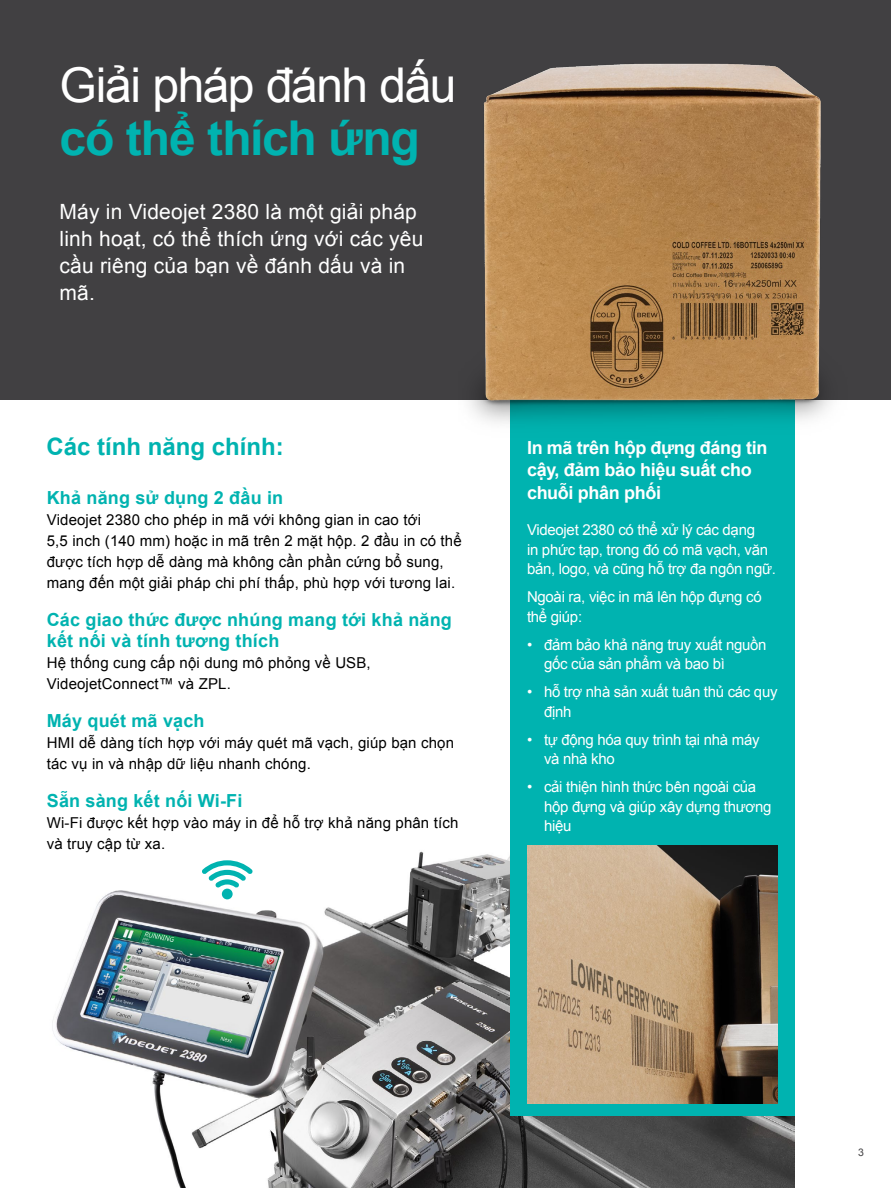
<style>
.page{position:relative;width:891px;height:1188px;background:#fff}
.page>*{position:absolute;margin:0;border:0;box-sizing:border-box;transform-origin:0 0}
.t1{font:48px "Arial";letter-spacing:-.03em;color:#fff}
.t2{font:700 48px "Arial";letter-spacing:-.025em;color:#00b3b0}
.t3{font:700 24px "Arial";color:#00b3b0}
.t4{font:21px/27px "Arial";letter-spacing:.01em;color:#fff}
.t5{font:700 18px/21px "Arial";letter-spacing:.01em;color:#00b3b0}
.t6{font:700 18px/22.5px "Arial";letter-spacing:-.02em;color:#fff}
.t7{font:15px/21px "Arial";letter-spacing:.01em;color:#000}
.t8{font:15px/19.5px "Arial";letter-spacing:-.02em;color:#fff}
.t9{font:10.5px "Arial";color:#414042}
</style>
<div class="page">
<img style="left:52px;top:851px;width:743px;height:337px">
<div style="left:0;top:0;width:891px;height:399px;background:#414042"></div>
<div style="left:510px;top:399px;width:285px;height:717px;background:#00b3b0"></div>
<img style="left:458px;top:63px;width:405px;height:360px">
<img style="left:527px;top:846px;width:251px;height:257px">
<svg style="left:202px;top:860px;width:51px;height:28px"></svg>
<div style="left:222px;top:889px;width:11px;height:10px;background:#00b3b0;border-radius:50%"></div>
<h1 class="t1" style="left:60px;top:54px;width:399px">Giải pháp đánh dấu</h1>
<h1 class="t2" style="left:60px;top:106px;width:362px">có thể thích ứng</h1>
<h3 class="t4" style="left:60px;top:199px;width:365px">Máy in Videojet 2380 là một giải pháp linh hoạt, có thể thích ứng với các yêu cầu riêng của bạn về đánh dấu và in mã.</h3>
<h2 class="t3" style="left:46px;top:431px;width:239px">Các tính năng chính:</h2>
<p class="t5" style="left:47px;top:488px;width:238px">Khả năng sử dụng 2 đầu in</p>
<p class="t7" style="left:47px;top:510px;width:416px">Videojet 2380 cho phép in mã với không gian in cao tới<br>5,5 inch (140 mm) hoặc in mã trên 2 mặt hộp. 2 đầu in có thể được tích hợp dễ dàng mà không cần phần cứng bổ sung, mang đến một giải pháp chi phí thấp, phù hợp với tương lai.</p>
<p class="t5" style="left:47px;top:610px;width:407px">Các giao thức được nhúng mang tới khả năng kết nối và tính tương thích</p>
<p class="t7" style="left:47px;top:653px;width:325px">Hệ thống cung cấp nội dung mô phỏng về USB,<br>VideojetConnect™ và ZPL.</p>
<p class="t5" style="left:47px;top:711px;width:159px">Máy quét mã vạch</p>
<p class="t7" style="left:47px;top:733px;width:409px">HMI dễ dàng tích hợp với máy quét mã vạch, giúp bạn chọn tác vụ in và nhập dữ liệu nhanh chóng.</p>
<p class="t5" style="left:47px;top:791px;width:197px">Sẵn sàng kết nối Wi-Fi</p>
<p class="t7" style="left:47px;top:813px;width:413px">Wi-Fi được kết hợp vào máy in để hỗ trợ khả năng phân tích và truy cập từ xa.</p>
<p class="t6" style="left:527px;top:437px;width:242px">In mã trên hộp đựng đáng tin cậy, đảm bảo hiệu suất cho chuỗi phân phối</p>
<p class="t8" style="left:527px;top:520px;width:250px">Videojet 2380 có thể xử lý các dạng<br>in phức tạp, trong đó có mã vạch, văn bản, logo, và cũng hỗ trợ đa ngôn ngữ.</p>
<p class="t8" style="left:527px;top:587px;width:236px">Ngoài ra, việc in mã lên hộp đựng có thể giúp:</p>
<p class="t8" style="left:544px;top:635px;width:224px;text-indent:-17px">• đảm bảo khả năng truy xuất nguồn gốc của sản phẩm và bao bì</p>
<p class="t8" style="left:544px;top:682px;width:235px;text-indent:-17px">• hỗ trợ nhà sản xuất tuân thủ các quy định</p>
<p class="t8" style="left:544px;top:730px;width:217px;text-indent:-17px">• tự động hóa quy trình tại nhà máy và nhà kho</p>
<p class="t8" style="left:544px;top:777px;width:229px;text-indent:-17px">• cải thiện hình thức bên ngoài của hộp đựng và giúp xây dựng thương hiệu</p>
<p class="t9" style="left:858px;top:1145px;width:7px">3</p>
</div>
